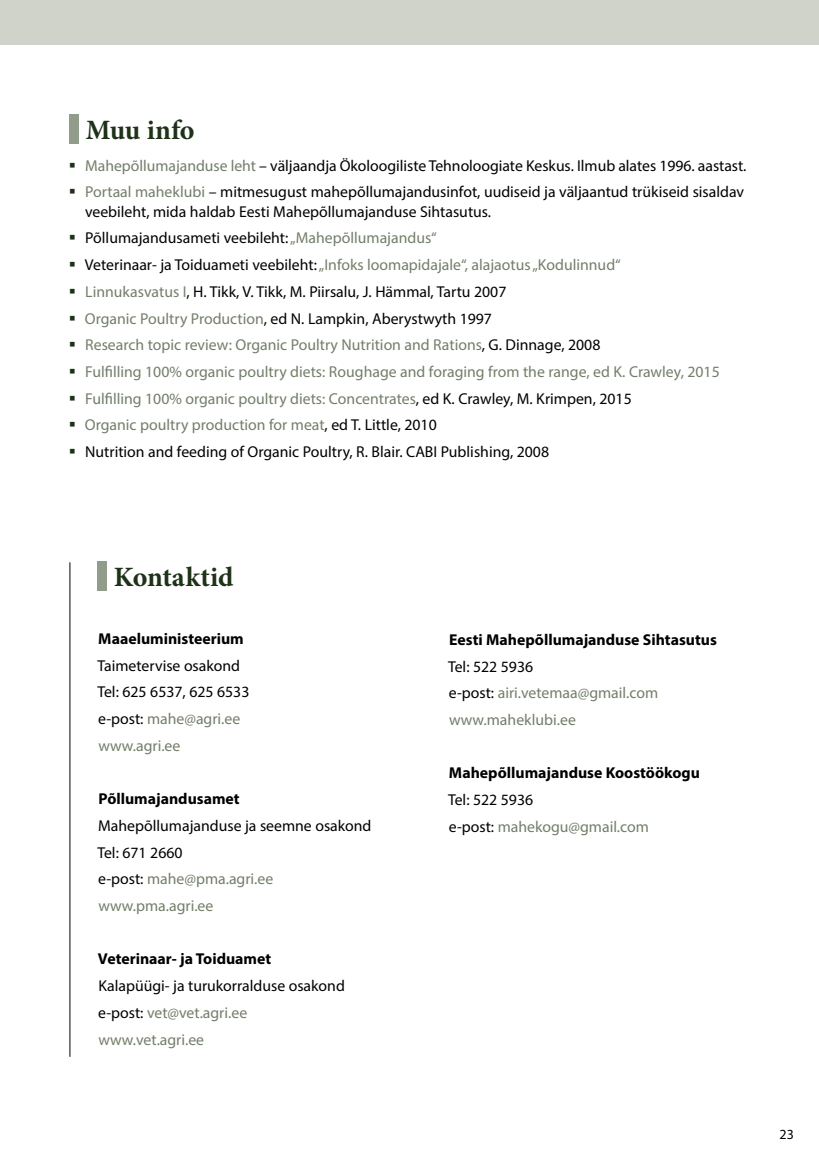
<style>
.page{position:relative;width:819px;height:1166px;background:#fff}
.page>*{position:absolute;margin:0;border:0;box-sizing:border-box;transform-origin:0 0}
.t1{font:700 28px "Minion Pro";letter-spacing:-.015em;color:#1e3218}
.t2{font:15.75px/26.8px "Myriad Pro";color:#727e69}
.t3{font:15.75px/26.8px "Myriad Pro";color:#000}
.t4{font:700 15.75px "Myriad Pro";color:#000}
.t5{font:14px "Myriad Pro";color:#000}
.s1{color:#727e69}
.s2{color:#000}
</style>
<div class="page">
<div style="left:0;top:0;width:819px;height:45px;background:#cfd3ca"></div>
<div style="left:69px;top:114px;width:10px;height:30px;background:#929c8a"></div>
<hr style="left:69px;top:562px;width:1px;height:495px;background:#000">
<div style="left:97px;top:561px;width:10px;height:29px;background:#929c8a"></div>
<h1 class="t1" style="left:86px;top:110px;width:110px">Muu info</h1>
<p class="t3" style="left:85px;top:152px;width:663px"><span class="s1">Mahepõllumajanduse leht</span> – väljaandja Ökoloogiliste Tehnoloogiate Keskus. Ilmub alates 1996. aastast.<br><span class="s1">Portaal maheklubi</span> – mitmesugust mahepõllumajandusinfot, uudiseid ja väljaantud trükiseid sisaldav</p>
<p class="t2" style="left:85px;top:198px;width:636px"><span class="s2">veebileht, mida haldab Eesti Mahepõllumajanduse Sihtasutus.<br>Põllumajandusameti veebileht:</span> „Mahepõllumajandus“<br><span class="s2">Veterinaar- ja Toiduameti veebileht:</span> „Infoks loomapidajale“, alajaotus „Kodulinnud“<br>Linnukasvatus I<span class="s2">, H. Tikk, V. Tikk, M. Piirsalu, J. Hämmal, Tartu 2007<br></span>Organic Poultry Production<span class="s2">, ed N. Lampkin, Aberystwyth 1997<br></span>Research topic review: Organic Poultry Nutrition and Rations<span class="s2">, G. Dinnage, 2008<br></span>Fulfilling 100% organic poultry diets: Roughage and foraging from the range, ed K. Crawley, 2015<br>Fulfilling 100% organic poultry diets: Concentrates<span class="s2">, ed K. Crawley, M. Krimpen, 2015<br></span>Organic poultry production for meat<span class="s2">, ed T. Little, 2010<br>Nutrition and feeding of Organic Poultry, R. Blair. CABI Publishing, 2008</span></p>
<h1 class="t1" style="left:114px;top:557px;width:121px">Kontaktid</h1>
<p class="t4" style="left:98px;top:628px;width:147px">Maaeluministeerium</p>
<p class="t3" style="left:97px;top:652px;width:153px">Taimetervise osakond<br>Tel: 625 6537, 625 6533 e-post: <span class="s1">mahe@agri.ee www.agri.ee</span></p>
<p class="t4" style="left:99px;top:788px;width:143px">Põllumajandusamet</p>
<p class="t3" style="left:97px;top:812px;width:275px">Mahepõllumajanduse ja seemne osakond<br>Tel: 671 2660<br>e-post: <span class="s1">mahe@pma.agri.ee www.pma.agri.ee</span></p>
<p class="t4" style="left:98px;top:949px;width:175px">Veterinaar- ja Toiduamet</p>
<p class="t3" style="left:98px;top:972px;width:248px">Kalapüügi- ja turukorralduse osakond e-post: <span class="s1">vet@vet.agri.ee www.vet.agri.ee</span></p>
<p class="t4" style="left:449px;top:629px;width:269px">Eesti Mahepõllumajanduse Sihtasutus</p>
<p class="t2" style="left:448px;top:652px;width:212px"><span class="s2">Tel: 522 5936<br>e-post:</span> airi.vetemaa@gmail.com www.maheklubi.ee</p>
<p class="t4" style="left:449px;top:763px;width:252px">Mahepõllumajanduse Koostöökogu</p>
<p class="t3" style="left:448px;top:786px;width:202px">Tel: 522 5936<br>e-post: <span class="s1">mahekogu@gmail.com</span></p>
<p class="t5" style="left:779px;top:1126px;width:16px">23</p>
</div>
